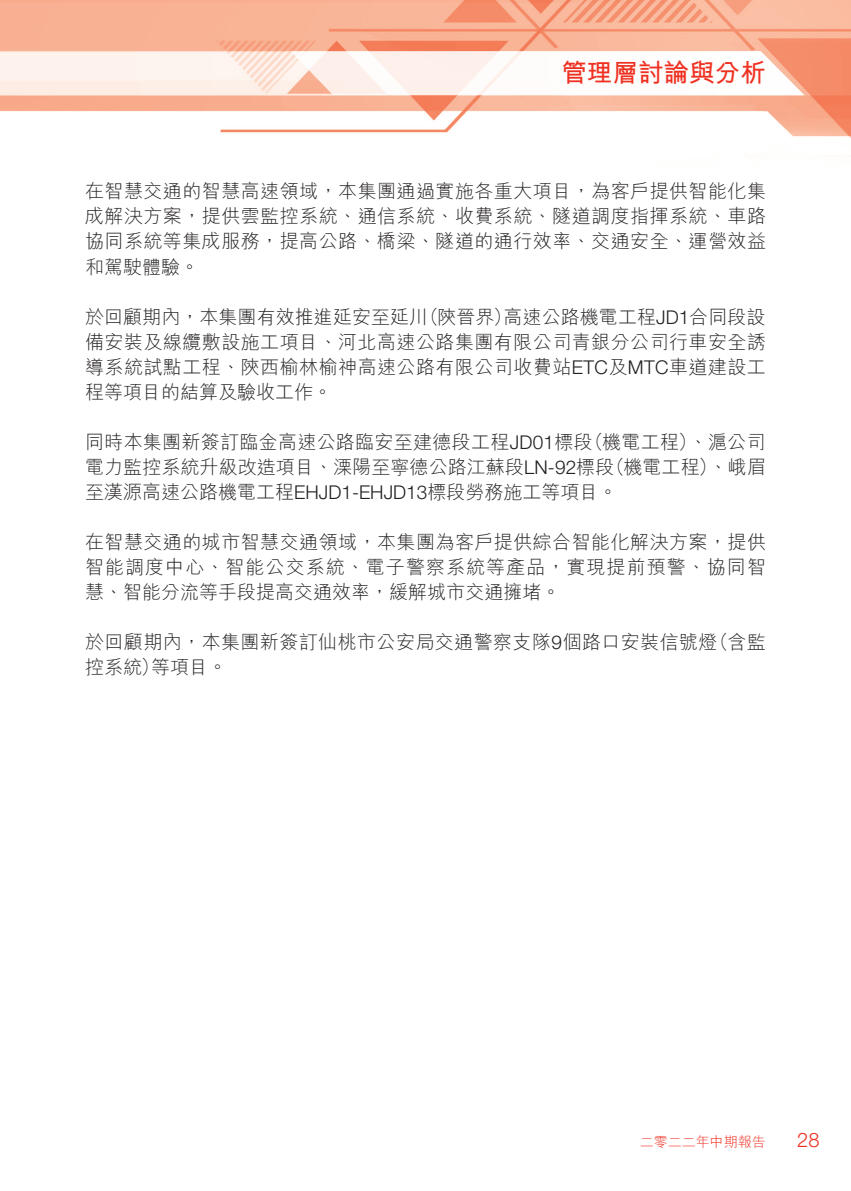
<style>
.page{position:relative;width:851px;height:1191px;background:#fff}
.page>*{position:absolute;margin:0;border:0;box-sizing:border-box;transform-origin:0 0}
.t1{font:700 25.6px "M Hei HK";color:#ef3122}
.t2{font:300 20px "Helvetica Neue LT Std";color:#ef3122}
.t3{font:300 19px/25px "M Hei HK";letter-spacing:.02em;color:#231f20}
.t4{font:300 14px "M Hei HK";color:#ef3122}
.s1{font-family:"Helvetica Neue LT Std"}
</style>
<div class="page">
<img style="left:0;top:0;width:850px;height:137px">
<svg style="left:290px;top:51px;width:514px;height:44px"></svg>
<h1 class="t1" style="left:561px;top:54px;width:206px">管理層討論與分析</h1>
<p class="t3" style="left:85px;top:178px;width:682px;text-align:justify">在智慧交通的智慧高速領域，本集團通過實施各重大項目，為客戶提供智能化集成解決方案，提供雲監控系統、通信系統、收費系統、隧道調度指揮系統、車路協同系統等集成服務，提高公路、橋梁、隧道的通行效率、交通安全、運營效益和駕駛體驗。</p>
<p class="t3" style="left:503px;top:303px;width:263px">高速公路機電工程<span class="s1">JD1</span>合同段設</p>
<p class="t3" style="left:420px;top:303px;width:93px">（陝晉界）</p>
<p class="t3" style="left:85px;top:303px;width:682px">於回顧期內，本集團有效推進延安至延川<br>備安裝及線纜敷設施工項目、河北高速公路集團有限公司青銀分公司行車安全誘導系統試點工程、陝西榆林榆神高速公路有限公司收費站<span class="s1">ETC</span>及<span class="s1">MTC</span>車道建設工程等項目的結算及驗收工作。</p>
<p class="t3" style="left:584px;top:428px;width:182px">（機電工程）、滬公司</p>
<p class="t3" style="left:85px;top:428px;width:509px">同時本集團新簽訂臨金高速公路臨安至建德段工程<span class="s1">JD01</span>標段</p>
<p class="t3" style="left:85px;top:453px;width:534px">電力監控系統升級改造項目、溧陽至寧德公路江蘇段<span class="s1">LN-92</span>標段至漢源高速公路機電工程<span class="s1">EHJD1-EHJD13</span>標段勞務施工等項目。</p>
<p class="t3" style="left:85px;top:528px;width:682px;text-align:justify">在智慧交通的城市智慧交通領域，本集團為客戶提供綜合智能化解決方案，提供智能調度中心、智能公交系統、電子警察系統等產品，實現提前預警、協同智慧、智能分流等手段提高交通效率，緩解城市交通擁堵。</p>
<p class="t3" style="left:709px;top:628px;width:58px">（含監</p>
<p class="t3" style="left:606px;top:453px;width:161px">（機電工程）、峨眉</p>
<p class="t3" style="left:151px;top:628px;width:568px;text-indent:-66px">於回顧期內，本集團新簽訂仙桃市公安局交通警察支隊<span class="s1">9</span>個路口安裝信號燈等項目。</p>
<p class="t3" style="left:85px;top:653px;width:76px">控系統）</p>
<p class="t4" style="left:639px;top:1132px;width:127px">二零二二年中期報告</p>
<p class="t2" style="left:797px;top:1127px;width:24px">28</p>
</div>
